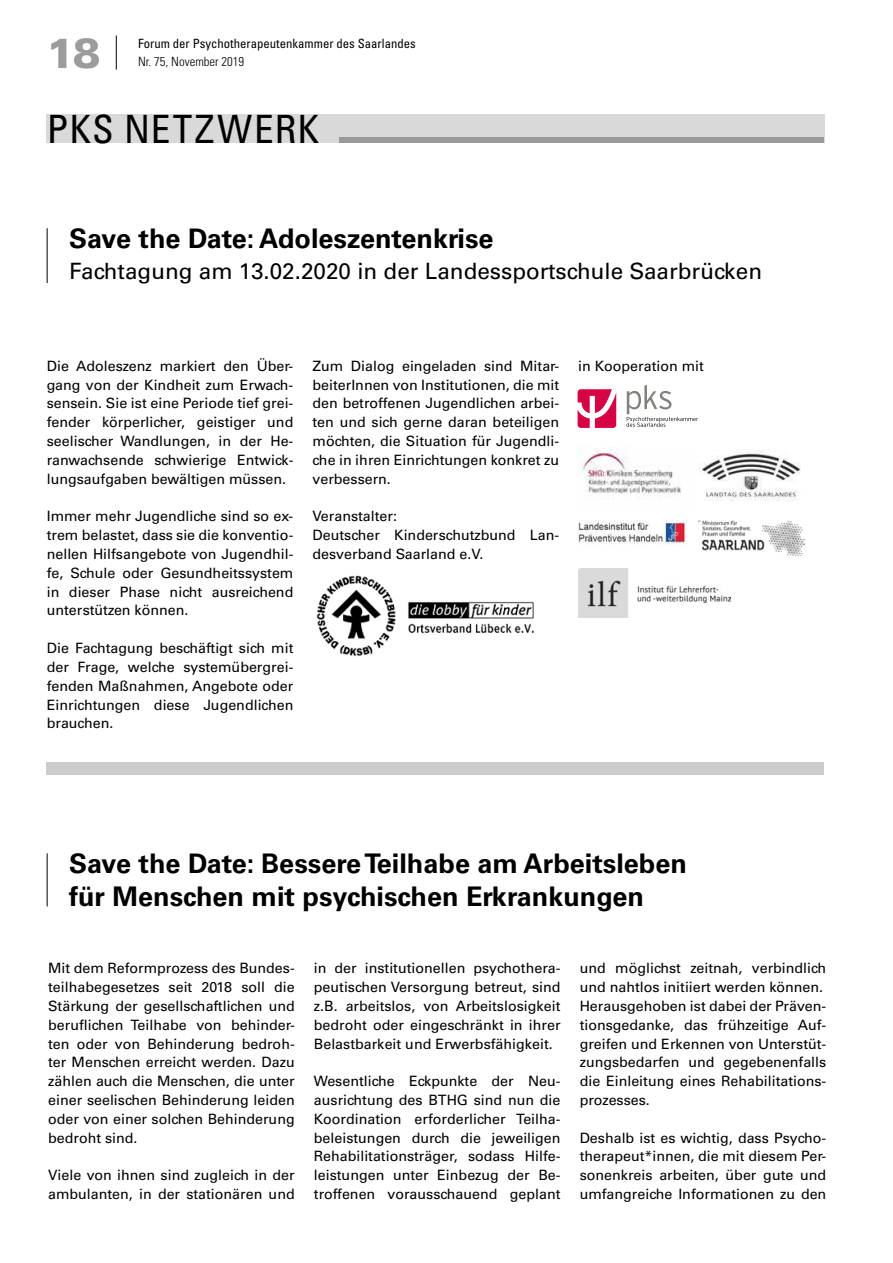
<style>
.page{position:relative;width:893px;height:1263px;background:#fff}
.page>*{position:absolute;margin:0;border:0;box-sizing:border-box;transform-origin:0 0}
.t1{font:900 42px "Univers LT Std";color:#9c9c9d}
.t2{font:condensed 39px "Univers LT Std";letter-spacing:.035em;color:#000}
.t3{font:700 27px/33px "Univers LT Std";color:#000}
.t4{font:22.5px "Univers LT Std";color:#000}
.t5{font:14.25px/18.8px "Univers LT Std";color:#000;text-align:justify}
.t6{font:condensed 12.75px "Univers LT Std";color:#000}
.t7{font:300 condensed 12.75px "Univers LT Std";color:#000}
</style>
<div class="page">
<hr style="left:116px;top:36px;width:1px;height:34px;background:#000">
<hr style="left:47px;top:228px;width:1px;height:55px;background:#000">
<div style="left:46px;top:762px;width:778px;height:13px;background:#ccc"></div>
<div style="left:47px;top:115px;width:778px;height:28px;background:#d9d9d9"></div>
<div style="left:339px;top:138px;width:485px;height:5px;background:#999"></div>
<hr style="left:47px;top:853px;width:1px;height:53px;background:#000">
<img style="left:578px;top:449px;width:103px;height:50px">
<img style="left:578px;top:521px;width:109px;height:24px">
<img style="left:698px;top:452px;width:103px;height:50px">
<img style="left:698px;top:521px;width:107px;height:34px">
<img style="left:578px;top:568px;width:153px;height:50px">
<img style="left:316px;top:575px;width:219px;height:81px">
<svg style="left:626px;top:385px;width:72px;height:42px"></svg>
<svg style="left:578px;top:389px;width:38px;height:39px"></svg>
<h1 class="t1" style="left:47px;top:27px;width:56px">18</h1>
<p class="t6" style="left:138px;top:35px;width:279px">Forum der Psychotherapeutenkammer des Saarlandes</p>
<p class="t7" style="left:138px;top:54px;width:108px">Nr. 75, November 2019</p>
<h2 class="t2" style="left:47px;top:104px;width:274px">PKS NETZWERK</h2>
<h3 class="t3" style="left:69px;top:222px;width:426px">Save the Date: Adoleszentenkrise</h3>
<h3 class="t4" style="left:69px;top:258px;width:694px">Fachtagung am 13.02.2020 in der Landessportschule Saarbrücken</h3>
<p class="t5" style="left:47px;top:356px;width:248px">Die Adoleszenz markiert den Über&shy;gang von der Kindheit zum Erwach&shy;sensein. Sie ist eine Periode tief grei&shy;fender körperlicher, geistiger und seelischer Wandlungen, in der He&shy;ranwachsende schwierige Entwick&shy;lungsaufgaben bewältigen müssen.</p>
<p class="t5" style="left:47px;top:507px;width:248px">Immer mehr Jugendliche sind so ex&shy;trem belastet, dass sie die konventio&shy;nellen Hilfsangebote von Jugendhil&shy;fe, Schule oder Gesundheitssystem in dieser Phase nicht ausreichend unterstützen können.</p>
<p class="t5" style="left:47px;top:639px;width:248px">Die Fachtagung beschäftigt sich mit der Frage, welche systemübergrei&shy;fenden Maßnahmen, Angebote oder Einrichtungen diese Jugendlichen brauchen.</p>
<p class="t5" style="left:313px;top:356px;width:248px">Zum Dialog eingeladen sind Mitar&shy;beiterInnen von Institutionen, die mit den betroffenen Jugendlichen arbei&shy;ten und sich gerne daran beteiligen möchten, die Situation für Jugendli&shy;che in ihren Einrichtungen konkret zu verbessern.</p>
<p class="t5" style="left:313px;top:507px;width:248px;text-align:left">Veranstalter:<br>Deutscher Kinderschutzbund Lan&shy;desverband Saarland e.V.</p>
<p class="t5" style="left:578px;top:356px;width:127px">in Kooperation mit</p>
<h3 class="t3" style="left:69px;top:847px;width:619px">Save the Date: Bessere Teilhabe am Arbeitsleben für Menschen mit psychischen Erkrankungen</h3>
<p class="t5" style="left:48px;top:959px;width:248px">Mit dem Reformprozess des Bundes&shy;teilhabegesetzes seit 2018 soll die Stärkung der gesellschaftlichen und beruflichen Teilhabe von behinder&shy;ten oder von Behinderung bedroh&shy;ter Menschen erreicht werden. Dazu zählen auch die Menschen, die unter einer seelischen Behinderung leiden oder von einer solchen Behinderung bedroht sind.</p>
<p class="t5" style="left:48px;top:1166px;width:248px">Viele von ihnen sind zugleich in der ambulanten, in der stationären und</p>
<p class="t5" style="left:314px;top:959px;width:248px">in der institutionellen psychothera&shy;peutischen Versorgung betreut, sind z.B. arbeitslos, von Arbeitslosigkeit bedroht oder eingeschränkt in ihrer Belastbarkeit und Erwerbsfähigkeit.</p>
<p class="t5" style="left:314px;top:1072px;width:248px">Wesentliche Eckpunkte der Neu&shy;ausrichtung des BTHG sind nun die Koordination erforderlicher Teilha&shy;beleistungen durch die jeweiligen Rehabilitationsträger, sodass Hilfe&shy;leistungen unter Einbezug der Be&shy;troffenen vorausschauend geplant</p>
<p class="t5" style="left:580px;top:959px;width:248px;text-align:left">und möglichst zeitnah, verbindlich und nahtlos initiiert werden können.<br>Herausgehoben ist dabei der Präven&shy;tionsgedanke, das frühzeitige Auf&shy;greifen und Erkennen von Unterstüt&shy;zungsbedarfen und gegebenenfalls die Einleitung eines Rehabilitations&shy;prozesses.</p>
<p class="t5" style="left:580px;top:1128px;width:248px">Deshalb ist es wichtig, dass Psycho&shy;therapeut*innen, die mit diesem Per&shy;sonenkreis arbeiten, über gute und umfangreiche Informationen zu den</p>
</div>
